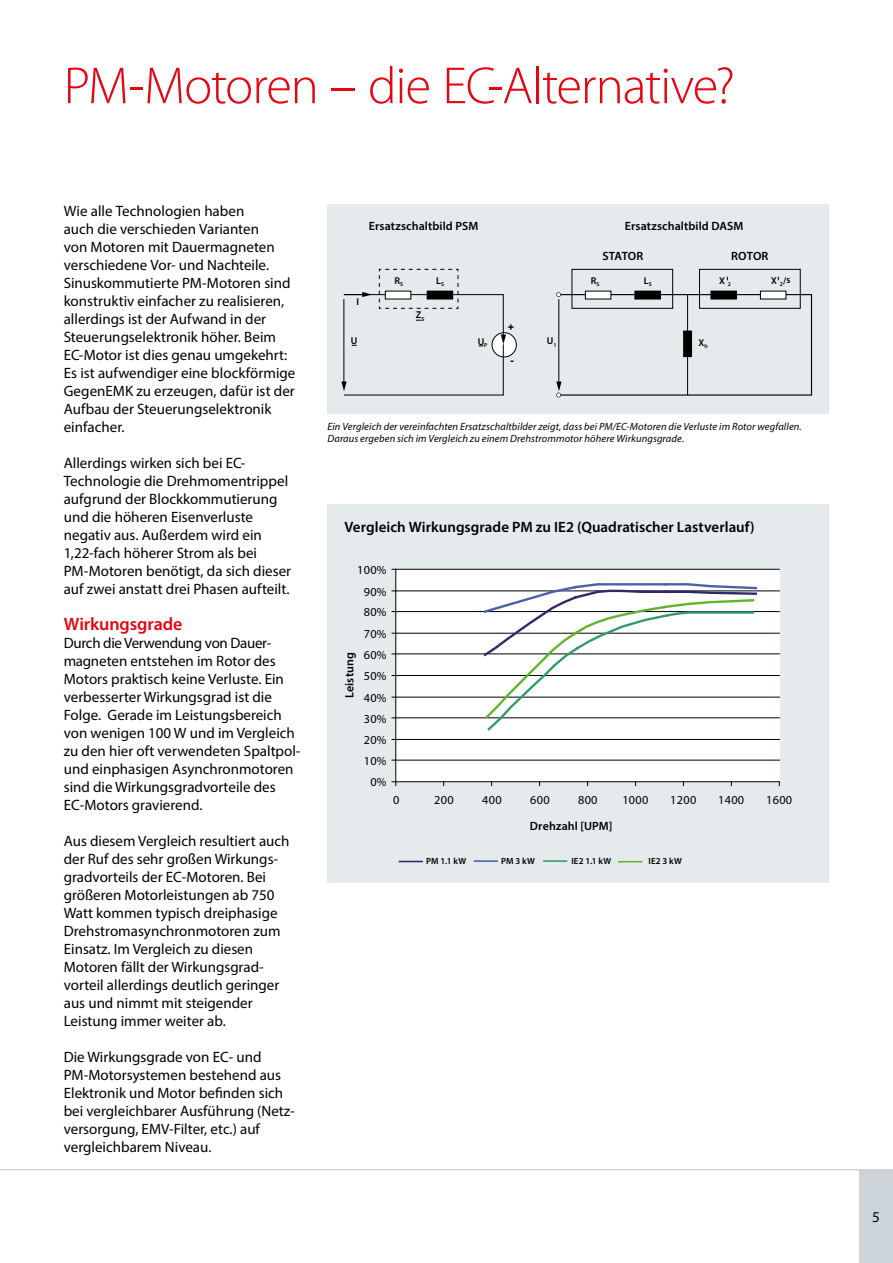
<style>
.page{position:relative;width:893px;height:1263px;background:#fff}
.page>*{position:absolute;margin:0;border:0;box-sizing:border-box;transform-origin:0 0}
.t1{font:300 52.5px "Myriad Pro";letter-spacing:-.02em;color:#e30613}
.t2{font:600 18px "Myriad Pro";letter-spacing:-.005em;color:#e30613}
.t3{font:15px/18px "Myriad Pro";color:#000}
.t4{font:600 15px "Myriad Pro";color:#000}
.t5{font:12.15px "Myriad Pro";letter-spacing:.025em;color:#000}
.t6{font:600 12px "Myriad Pro";letter-spacing:.01em;color:#000}
.t7{font:700 10.8px "Arial";color:#000}
.t8{font:italic 10.5px/12px "Myriad Pro";letter-spacing:.01em;color:#000}
.t9{font:600 9.9px "Myriad Pro";color:#000}
.t10{font:600 9px "Myriad Pro";letter-spacing:.02em;color:#000}
.t11{font:600 5.7px "Myriad Pro";color:#000}
</style>
<div class="page">
<div style="left:327px;top:504px;width:502px;height:378px;background:#e5eaec"></div>
<div style="left:396px;top:569px;width:383px;height:213px;background:#fff"></div>
<hr style="left:396px;top:760px;width:383px;height:1px;background:#000">
<hr style="left:396px;top:739px;width:383px;height:1px;background:#000">
<hr style="left:396px;top:717px;width:383px;height:1px;background:#000">
<hr style="left:396px;top:697px;width:383px;height:1px;background:#000">
<hr style="left:396px;top:675px;width:383px;height:1px;background:#000">
<hr style="left:396px;top:654px;width:383px;height:1px;background:#000">
<hr style="left:396px;top:633px;width:383px;height:1px;background:#000">
<hr style="left:396px;top:611px;width:383px;height:1px;background:#000">
<hr style="left:396px;top:591px;width:383px;height:1px;background:#000">
<hr style="left:396px;top:569px;width:383px;height:1px;background:#000">
<hr style="left:395px;top:569px;width:1px;height:213px;background:#000">
<hr style="left:396px;top:781px;width:383px;height:1px;background:#000">
<svg style="left:482px;top:583px;width:276px;height:148px"></svg>
<svg style="left:400px;top:861px;width:22px;height:1px"></svg>
<hr style="left:544px;top:860px;width:22px;height:2px;background:#309c6c">
<hr style="left:474px;top:860px;width:23px;height:2px;background:#4a60aa">
<svg style="left:619px;top:861px;width:22px;height:1px"></svg>
<div style="left:327px;top:204px;width:502px;height:210px;background:#e5eaec"></div>
<div style="left:492px;top:333px;width:24px;height:24px;background:#fff;border-radius:50%"></div>
<div style="left:492px;top:332px;width:25px;height:25px;border:1px solid #000;border-radius:50%"></div>
<div style="left:571px;top:269px;width:102px;height:40px;border:1px solid #000"></div>
<div style="left:699px;top:269px;width:102px;height:40px;border:1px solid #000"></div>
<svg style="left:341px;top:268px;width:165px;height:128px"></svg>
<svg style="left:556px;top:292px;width:257px;height:105px"></svg>
<div style="left:385px;top:291px;width:26px;height:8px;background:#fff"></div>
<div style="left:427px;top:291px;width:26px;height:8px;background:#000"></div>
<div style="left:585px;top:291px;width:26px;height:8px;background:#fff"></div>
<div style="left:635px;top:291px;width:25px;height:8px;background:#000"></div>
<div style="left:634px;top:291px;width:27px;height:8px;border:1px solid #000"></div>
<div style="left:711px;top:291px;width:25px;height:8px;background:#000"></div>
<div style="left:710px;top:291px;width:27px;height:8px;border:1px solid #000"></div>
<div style="left:760px;top:291px;width:26px;height:8px;background:#fff"></div>
<hr style="left:687px;top:295px;width:1px;height:100px;background:#000">
<div style="left:684px;top:331px;width:7px;height:26px;background:#000"></div>
<div style="left:683px;top:331px;width:9px;height:26px;border:1px solid #000"></div>
<div style="left:859px;top:1170px;width:34px;height:93px;background:#ccd4da"></div>
<hr style="left:0;top:1169px;width:893px;height:1px;background:#c2c1c1">
<h1 class="t1" style="left:64px;top:57px;width:673px">PM-Motoren – die EC-Alternative?</h1>
<p class="t3" style="left:64px;top:202px;width:233px">Wie alle Technologien haben<br>auch die verschieden Varianten<br>von Motoren mit Dauermagneten verschiedene Vor- und Nachteile.<br>Sinuskommutierte PM-Motoren sind konstruktiv einfacher zu realisieren, allerdings ist der Aufwand in der<br>Steuerungselektronik höher. Beim<br>EC-Motor ist dies genau umgekehrt:<br>Es ist aufwendiger eine blockförmige<br>GegenEMK zu erzeugen, dafür ist der<br>Aufbau der Steuerungselektronik einfacher.</p>
<p class="t3" style="left:64px;top:454px;width:229px">Allerdings wirken sich bei EC-Technologie die Drehmomentrippel aufgrund der Blockkommutierung und die höheren Eisenverluste negativ aus. Außerdem wird ein 1,22-fach höherer Strom als bei PM-Motoren benötigt, da sich dieser auf zwei anstatt drei Phasen aufteilt.</p>
<p class="t2" style="left:64px;top:613px;width:120px">Wirkungsgrade</p>
<p class="t3" style="left:64px;top:634px;width:238px">Durch die Verwendung von Dauer&shy;magneten entstehen im Rotor des Motors praktisch keine Verluste. Ein verbesserter Wirkungsgrad ist die Folge. Gerade im Leistungsbereich von wenigen 100 W und im Vergleich zu den hier oft verwendeten Spaltpol&shy;und einphasigen Asynchronmotoren sind die Wirkungsgradvorteile des EC-Motors gravierend.</p>
<p class="t3" style="left:64px;top:832px;width:227px">Aus diesem Vergleich resultiert auch der Ruf des sehr großen Wirkungs&shy;gradvorteils der EC-Motoren. Bei größeren Motorleistungen ab 750<br>Watt kommen typisch dreiphasige<br>Drehstromasynchronmotoren zum<br>Einsatz. Im Vergleich zu diesen<br>Motoren fällt der Wirkungsgrad&shy;vorteil allerdings deutlich geringer aus und nimmt mit steigender<br>Leistung immer weiter ab.</p>
<p class="t3" style="left:64px;top:1048px;width:233px">Die Wirkungsgrade von EC- und<br>PM-Motorsystemen bestehend aus<br>Elektronik und Motor befinden sich bei vergleichbarer Ausführung (Netz&shy;versorgung, EMV-Filter, etc.) auf vergleichbarem Niveau.</p>
<p class="t6" style="left:369px;top:219px;width:111px">Ersatzschaltbild PSM</p>
<p class="t6" style="left:625px;top:219px;width:120px">Ersatzschaltbild DASM</p>
<p class="t6" style="left:602px;top:248px;width:42px">STATOR</p>
<p class="t6" style="left:731px;top:248px;width:39px">ROTOR</p>
<p class="t9" style="left:357px;top:295px;width:4px">I</p>
<p class="t9" style="left:394px;top:274px;width:10px">R<sub>S</sub></p>
<p class="t9" style="left:436px;top:274px;width:9px">L<sub>S</sub></p>
<p class="t9" style="left:644px;top:274px;width:9px">L<sub>S</sub></p>
<p class="t9" style="left:719px;top:274px;width:13px">X <sub>2</sub></p>
<p class="t9" style="left:771px;top:274px;width:21px;rotate:-1deg">X <sub>2</sub>/s</p>
<p class="t9" style="left:591px;top:274px;width:7px">R</p>
<p class="t11" style="left:596px;top:281px;width:4px">S</p>
<p class="t9" style="left:416px;top:309px;width:10px">Z<sub>S</sub></p>
<p class="t7" style="left:508px;top:320px;width:8px">+</p>
<p class="t7" style="left:510px;top:353px;width:5px">-</p>
<p class="t9" style="left:351px;top:335px;width:8px">U</p>
<p class="t9" style="left:478px;top:335px;width:11px">U<sub>P</sub></p>
<p class="t9" style="left:547px;top:335px;width:11px">U<sub>1</sub></p>
<p class="t9" style="left:698px;top:336px;width:11px">X<sub>h</sub></p>
<p class="t8" style="left:327px;top:421px;width:476px">Ein Vergleich der vereinfachten Ersatzschaltbilder zeigt, dass bei PM/EC-Motoren die Verluste im Rotor wegfallen.<br>Daraus ergeben sich im Vergleich zu einem Drehstrommotor höhere Wirkungsgrade.</p>
<p class="t4" style="left:344px;top:517px;width:412px">Vergleich Wirkungsgrade PM zu IE2 (Quadratischer Lastverlauf)</p>
<p class="t5" style="left:357px;top:562px;width:31px">100%</p>
<p class="t5" style="left:364px;top:584px;width:24px">90%</p>
<p class="t5" style="left:364px;top:605px;width:24px">80%</p>
<p class="t6" style="left:342px;top:698px;width:47px;rotate:-90deg">Leistung</p>
<p class="t5" style="left:364px;top:626px;width:24px">70%</p>
<p class="t5" style="left:364px;top:647px;width:24px">60%</p>
<p class="t5" style="left:364px;top:669px;width:24px">50%</p>
<p class="t5" style="left:364px;top:690px;width:24px">40%</p>
<p class="t5" style="left:364px;top:711px;width:24px">30%</p>
<p class="t5" style="left:364px;top:732px;width:24px">20%</p>
<p class="t5" style="left:364px;top:753px;width:24px">10%</p>
<p class="t5" style="left:370px;top:775px;width:18px">0%</p>
<p class="t5" style="left:393px;top:793px;width:8px">0</p>
<p class="t5" style="left:434px;top:793px;width:21px">200</p>
<p class="t5" style="left:482px;top:793px;width:21px">400</p>
<p class="t5" style="left:530px;top:793px;width:21px">600</p>
<p class="t5" style="left:578px;top:793px;width:21px">800</p>
<p class="t5" style="left:622px;top:793px;width:27px">1000</p>
<p class="t5" style="left:670px;top:793px;width:27px">1200</p>
<p class="t5" style="left:718px;top:793px;width:27px">1400</p>
<p class="t5" style="left:766px;top:793px;width:27px">1600</p>
<p class="t6" style="left:530px;top:818px;width:84px">Drehzahl [UPM]</p>
<p class="t10" style="left:426px;top:855px;width:42px">PM 1.1 kW</p>
<p class="t10" style="left:501px;top:855px;width:35px">PM 3 kW</p>
<p class="t10" style="left:571px;top:855px;width:41px">IE2 1.1 kW</p>
<p class="t10" style="left:648px;top:855px;width:35px">IE2 3 kW</p>
<p class="t3" style="left:872px;top:1208px;width:9px">5</p>
</div>
